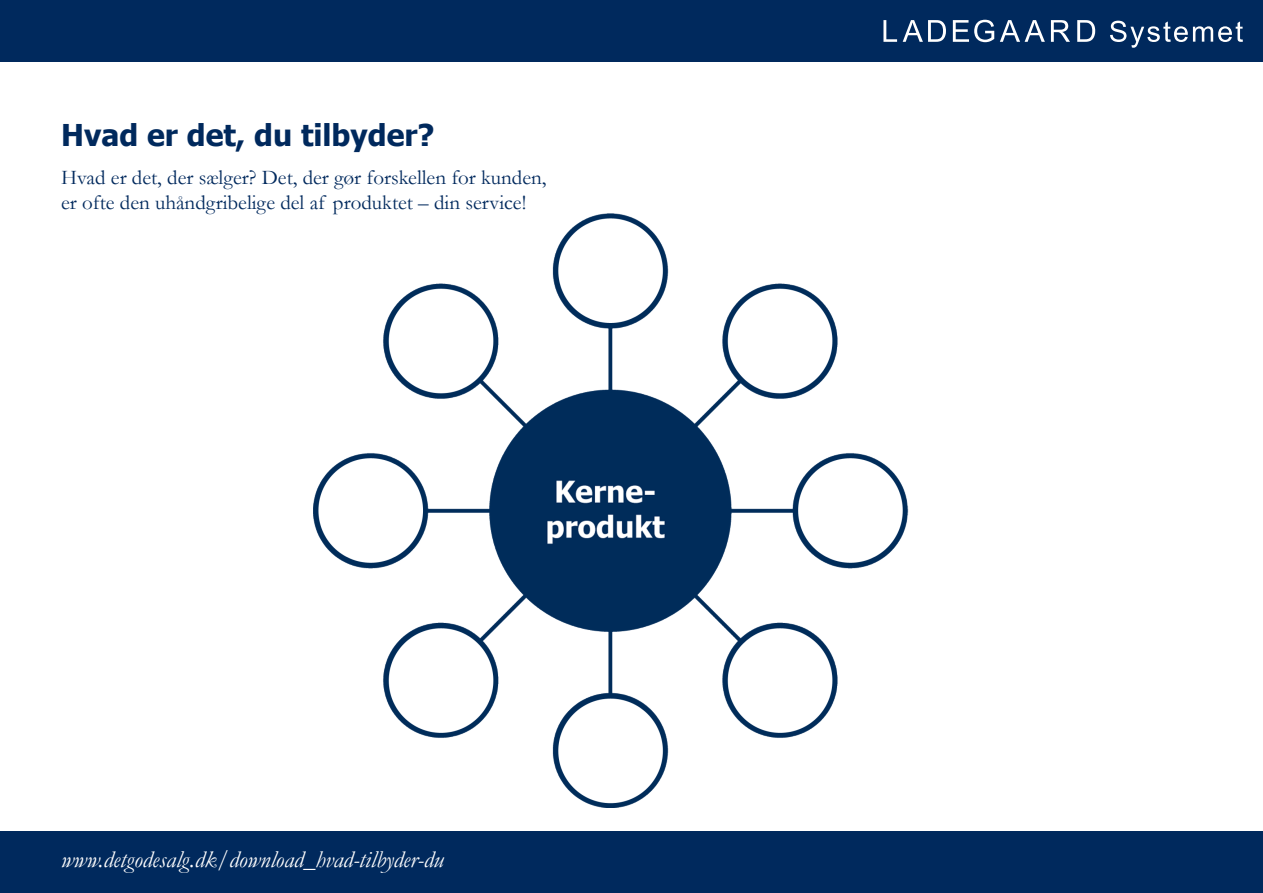
<style>
.page{position:relative;width:1263px;height:893px;background:#fff}
.page>*{position:absolute;margin:0;border:0;box-sizing:border-box;transform-origin:0 0}
.Overskrift{font:700 30px "Tahoma";color:#00295d}
.t1{font:italic 24px "Garamond";color:#fff}
.Brødtekst{font:21px/25.2px "Garamond";color:#00295d}
</style>
<div class="page">
<div style="left:0;top:0;width:1263px;height:62px;background:#00295d"></div>
<svg style="left:883px;top:20px;width:14px;height:22px"></svg>
<svg style="left:903px;top:20px;width:43px;height:22px"></svg>
<svg style="left:953px;top:20px;width:41px;height:22px"></svg>
<svg style="left:1000px;top:20px;width:45px;height:22px"></svg>
<svg style="left:1051px;top:20px;width:19px;height:22px"></svg>
<svg style="left:1077px;top:20px;width:18px;height:22px"></svg>
<svg style="left:1110px;top:21px;width:133px;height:27px"></svg>
<div style="left:0;top:831px;width:1263px;height:62px;background:#00295d"></div>
<img style="left:313px;top:214px;width:596px;height:594px">
<p class="Overskrift" style="left:61px;top:116px;width:375px">Hvad er det, du tilbyder?</p>
<p class="Brødtekst" style="left:61px;top:165px;width:487px">Hvad er det, der sælger? Det, der gør forskellen for kunden, er ofte den uhåndgribelige del af produktet – din service!</p>
<p class="t1" style="left:61px;top:845px;width:384px">www.detgodesalg.dk/download_hvad-tilbyder-du</p>
</div>
